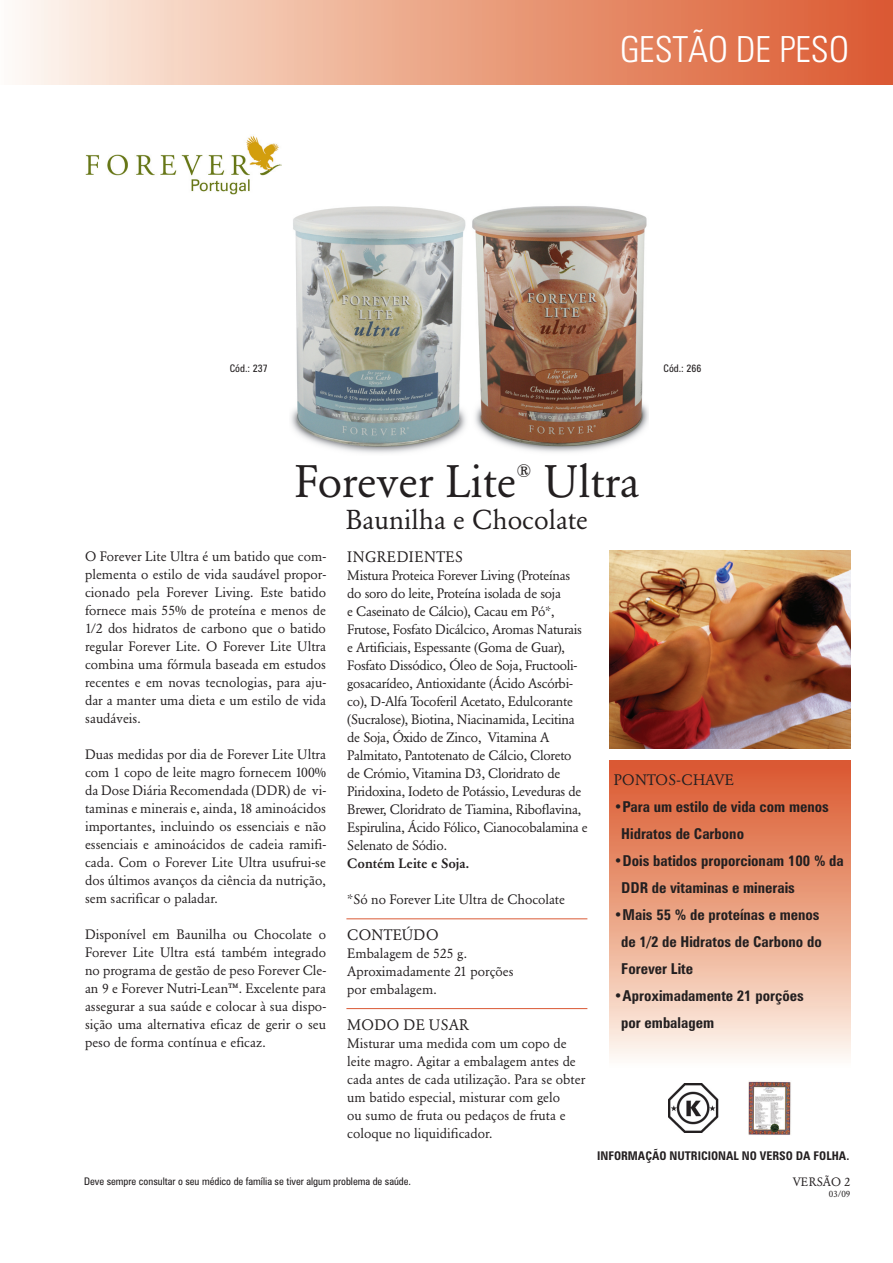
<style>
.page{position:relative;width:893px;height:1263px;background:#fff}
.page>*{position:absolute;margin:0;border:0;box-sizing:border-box;transform-origin:0 0}
.t1{font:45px "Garamond BQ";color:#231f20}
.t2{font:300 condensed 36px "Zurich BT";color:#fff}
.t3{font:27px "Garamond BQ";color:#231f20}
.t4{font:18px "Garamond BQ";color:#231f20}
.t5{font:700 condensed 15px/27px "Zurich BT";color:#231f20}
.t6{font:15px "Garamond BQ";color:#231f20}
.t7{font:15px "Garamond BQ";letter-spacing:.04em;color:#231f20}
.t8{font:15px "Garamond BQ";letter-spacing:.02em;color:#231f20}
.t9{font:13.5px/18px "Garamond BQ";letter-spacing:-.02em;color:#231f20;text-align:justify}
.t10{font:13.5px/18px "Garamond BQ";color:#231f20}
.t11{font:500 13.5px "Garamond BQ";letter-spacing:-.005em;color:#231f20}
.t12{font:700 condensed 12px "Zurich BT";color:#231f20}
.t13{font:12px "Garamond BQ";color:#231f20}
.t14{font:condensed 10.5px "Zurich BT";color:#231f20}
.t15{font:9px "Garamond BQ";color:#231f20}
</style>
<div class="page">
<img style="left:291px;top:206px;width:175px;height:247px">
<img style="left:472px;top:206px;width:176px;height:246px">
<img style="left:85px;top:135px;width:196px;height:59px">
<img style="left:609px;top:551px;width:241px;height:197px">
<div style="left:0;top:0;width:893px;height:84px;background:linear-gradient(to right,#fdf7ec,#da572a)"></div>
<div style="left:609px;top:760px;width:241px;height:307px;background:linear-gradient(to bottom,#da5427,#fef8ee)"></div>
<hr style="left:346px;top:1008px;width:241px;height:1px;background:#da5934">
<hr style="left:346px;top:918px;width:241px;height:1px;background:#da5934">
<img style="left:749px;top:1081px;width:42px;height:54px">
<img style="left:669px;top:1084px;width:50px;height:48px">
<h2 class="t2" style="left:620px;top:28px;width:230px">GESTÃO DE PESO</h2>
<p class="t14" style="left:230px;top:361px;width:40px">Cód.: 237</p>
<p class="t14" style="left:663px;top:361px;width:40px">Cód.: 266</p>
<h1 class="t1" style="left:294px;top:455px;width:224px">Forever Lite</h1>
<h3 class="t4" style="left:517px;top:460px;width:16px">®</h3>
<h1 class="t1" style="left:544px;top:455px;width:97px">Ultra</h1>
<h3 class="t3" style="left:346px;top:504px;width:244px">Baunilha e Chocolate</h3>
<p class="t9" style="left:85px;top:547px;width:242px">O Forever Lite Ultra é um batido que com&shy;plementa o estilo de vida saudável propor&shy;cionado pela Forever Living. Este batido fornece mais 55% de proteína e menos de 1/2 dos hidratos de carbono que o batido regular Forever Lite. O Forever Lite Ultra combina uma fórmula baseada em estudos recentes e em novas tecnologias, para aju&shy;dar a manter uma dieta e um estilo de vida saudáveis.</p>
<p class="t9" style="left:85px;top:745px;width:242px">Duas medidas por dia de Forever Lite Ultra com 1 copo de leite magro fornecem 100% da Dose Diária Recomendada (DDR) de vi&shy;taminas e minerais e, ainda, 18 aminoácidos importantes, incluindo os essenciais e não essenciais e aminoácidos de cadeia ramifi&shy;cada. Com o Forever Lite Ultra usufrui-se dos últimos avanços da ciência da nutrição, sem sacrificar o paladar.</p>
<p class="t9" style="left:85px;top:925px;width:242px">Disponível em Baunilha ou Chocolate o Forever Lite Ultra está também integrado no programa de gestão de peso Forever Cle&shy;an 9 e Forever Nutri-Lean™. Excelente para assegurar a sua saúde e colocar à sua dispo&shy;sição uma alternativa eficaz de gerir o seu peso de forma contínua e eficaz.</p>
<p class="t7" style="left:347px;top:548px;width:117px">INGREDIENTES</p>
<p class="t9" style="left:347px;top:566px;width:242px;text-align:left">Mistura Proteica Forever Living (Proteínas do soro do leite, Proteína isolada de soja<br>e Caseinato de Cálcio), Cacau em Pó*, Frutose, Fosfato Dicálcico, Aromas Naturais e Artificiais, Espessante (Goma de Guar), Fosfato Dissódico, Óleo de Soja, Fructooli&shy;gosacarídeo, Antioxidante (Ácido Ascórbi&shy;co), D-Alfa Tocoferil Acetato, Edulcorante (Sucralose), Biotina, Niacinamida, Lecitina de Soja, Óxido de Zinco, Vitamina A Palmitato, Pantotenato de Cálcio, Cloreto de Crómio, Vitamina D3, Cloridrato de Piridoxina, Iodeto de Potássio, Leveduras de Brewer, Cloridrato de Tiamina, Riboflavina, Espirulina, Ácido Fólico, Cianocobalamina e Selenato de Sódio.</p>
<p class="t11" style="left:347px;top:855px;width:124px">Contém Leite e Soja.</p>
<p class="t9" style="left:347px;top:890px;width:219px">*Só no Forever Lite Ultra de Chocolate</p>
<p class="t6" style="left:347px;top:926px;width:93px">CONTEÚDO</p>
<p class="t10" style="left:347px;top:944px;width:168px">Embalagem de 525 g.<br>Aproximadamente 21 porções por embalagem.</p>
<p class="t8" style="left:347px;top:1016px;width:123px">MODO DE USAR</p>
<p class="t10" style="left:347px;top:1034px;width:239px">Misturar uma medida com um copo de leite magro. Agitar a embalagem antes de cada antes de cada utilização. Para se obter um batido especial, misturar com gelo<br>ou sumo de fruta ou pedaços de fruta e coloque no liquidificador.</p>
<p class="t14" style="left:84px;top:1175px;width:328px">Deve sempre consultar o seu médico de família se tiver algum problema de saúde.</p>
<p class="t6" style="left:614px;top:771px;width:122px">PONTOS-CHAVE</p>
<p class="t5" style="left:621px;top:793px;width:209px;text-indent:-8px">•Para um estilo de vida com menos<br>Hidratos de Carbono</p>
<p class="t5" style="left:621px;top:847px;width:224px;text-indent:-8px">•Dois batidos proporcionam 100 % da<br>DDR de vitaminas e minerais</p>
<p class="t5" style="left:621px;top:901px;width:202px;text-indent:-8px">•Mais 55 % de proteínas e menos de 1/2 de Hidratos de Carbono do<br>Forever Lite</p>
<p class="t5" style="left:621px;top:982px;width:184px;text-indent:-8px">•Aproximadamente 21 porções por embalagem</p>
<p class="t12" style="left:597px;top:1148px;width:254px">INFORMAÇÃO NUTRICIONAL NO VERSO DA FOLHA.</p>
<p class="t13" style="left:793px;top:1175px;width:59px">VERSÃO 2</p>
<p class="t15" style="left:829px;top:1188px;width:23px">03/09</p>
</div>
